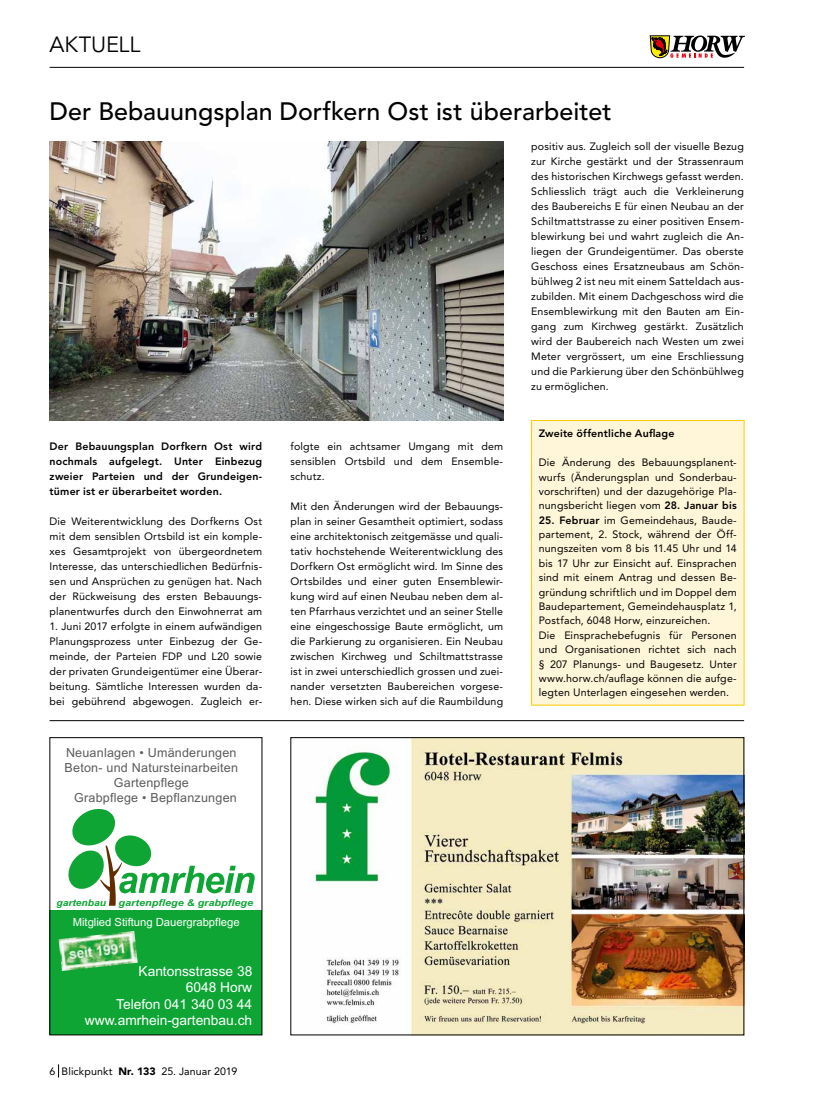
<style>
.page{position:relative;width:815px;height:1099px;background:#fff}
.page>*{position:absolute;margin:0;border:0;box-sizing:border-box;transform-origin:0 0}
.t1{font:500 25px "Avenir";letter-spacing:.005em;color:#000}
.t2{font:21.88px "Avenir";letter-spacing:-.005em;color:#000}
.t3{font:13.75px/16.5px "Arial";color:#fff;text-align:right}
.t4{font:12.5px "Arial";letter-spacing:.02em;color:#5a5c5b}
.t5{font:11.25px "Arial";color:#fff}
.t6{font:10.62px/15px "Avenir";letter-spacing:.015em;color:#000;text-align:justify}
.t7{font:800 10.62px/15px "Avenir";letter-spacing:.015em;color:#000;text-align:justify}
.t8{font:italic 700 9.38px "Arial";color:#0ea535;scale:1.15 1}
.t9{font:italic 700 9.38px "Arial";color:#0ea535;scale:1.09 1}
.s1{font-weight:800}
.s2{font-weight:900}
</style>
<div class="page">
<svg style="left:650px;top:35px;width:94px;height:23px"></svg>
<hr style="left:50px;top:67px;width:694px;height:1px;background:#000">
<svg style="left:58px;top:1064px;width:1px;height:13px"></svg>
<div style="left:50px;top:910px;width:212px;height:125px;background:#0ea535"></div>
<img style="left:58px;top:931px;width:80px;height:39px">
<svg style="left:68px;top:808px;width:187px;height:97px"></svg>
<img style="left:310px;top:739px;width:432px;height:294px">
<div style="left:291px;top:737px;width:453px;height:298px;border:1px solid #000"></div>
<hr style="left:50px;top:720px;width:694px;height:1px;background:#000">
<div style="left:531px;top:420px;width:213px;height:285px;background:#fff5d8"></div>
<div style="left:531px;top:420px;width:213px;height:285px;border:1px solid #fc0"></div>
<img style="left:50px;top:142px;width:453px;height:278px">
<h2 class="t2" style="left:50px;top:32px;width:92px">AKTUELL</h2>
<h1 class="t1" style="left:50px;top:97px;width:564px">Der Bebauungsplan Dorfkern Ost ist überarbeitet</h1>
<p class="t7" style="left:50px;top:439px;width:214px">Der Bebauungsplan Dorfkern Ost wird nochmals aufgelegt. Unter Einbezug zweier Parteien und der Grundeigen&shy;tümer ist er überarbeitet worden.</p>
<p class="t6" style="left:50px;top:514px;width:214px">Die Weiterentwicklung des Dorfkerns Ost mit dem sensiblen Ortsbild ist ein komple&shy;xes Gesamtprojekt von übergeordnetem Interesse, das unterschiedlichen Bedürfnis&shy;sen und Ansprüchen zu genügen hat. Nach der Rückweisung des ersten Bebauungs&shy;planentwurfes durch den Einwohnerrat am</p>
<p class="t6" style="left:50px;top:619px;width:214px">1. Juni 2017 erfolgte in einem aufwändigen Planungsprozess unter Einbezug der Ge&shy;meinde, der Parteien FDP und L20 sowie der privaten Grundeigentümer eine Überar&shy;beitung. Sämtliche Interessen wurden da&shy;bei gebührend abgewogen. Zugleich er-</p>
<p class="t4" style="left:66px;top:745px;width:172px">Neuanlagen • Umänderungen</p>
<p class="t4" style="left:65px;top:760px;width:175px">Beton- und Natursteinarbeiten</p>
<p class="t4" style="left:114px;top:775px;width:76px">Gartenpflege</p>
<p class="t4" style="left:74px;top:790px;width:164px">Grabpflege • Bepflanzungen</p>
<p class="t6" style="left:291px;top:439px;width:214px">folgte ein achtsamer Umgang mit dem sensiblen Ortsbild und dem Ensemble&shy;schutz.</p>
<p class="t6" style="left:291px;top:499px;width:214px">Mit den Änderungen wird der Bebauungs&shy;plan in seiner Gesamtheit optimiert, sodass eine architektonisch zeitgemässe und quali&shy;tativ hochstehende Weiterentwicklung des Dorfkern Ost ermöglicht wird. Im Sinne des Ortsbildes und einer guten Ensemblewir&shy;kung wird auf einen Neubau neben dem al&shy;ten Pfarrhaus verzichtet und an seiner Stelle eine eingeschossige Baute ermöglicht, um die Parkierung zu organisieren. Ein Neubau zwischen Kirchweg und Schiltmattstrasse ist in zwei unterschiedlich grossen und zuei&shy;nander versetzten Baubereichen vorgese&shy;hen. Diese wirken sich auf die Raumbildung</p>
<p class="t6" style="left:531px;top:139px;width:214px">positiv aus. Zugleich soll der visuelle Bezug zur Kirche gestärkt und der Strassenraum des historischen Kirchwegs gefasst werden.<br>Schliesslich trägt auch die Verkleinerung des Baubereichs E für einen Neubau an der Schiltmattstrasse zu einer positiven Ensem&shy;blewirkung bei und wahrt zugleich die An&shy;liegen der Grundeigentümer. Das oberste Geschoss eines Ersatzneubaus am Schön&shy;bühlweg 2 ist neu mit einem Satteldach aus&shy;zubilden. Mit einem Dachgeschoss wird die Ensemblewirkung mit den Bauten am Ein&shy;gang zum Kirchweg gestärkt. Zusätzlich wird der Baubereich nach Westen um zwei Meter vergrössert, um eine Erschliessung und die Parkierung über den Schönbühlweg zu ermöglichen.</p>
<p class="t7" style="left:539px;top:426px;width:137px">Zweite öffentliche Auflage</p>
<p class="t6" style="left:539px;top:455px;width:199px;line-height:14.4px">Die Änderung des Bebauungsplanent&shy;wurfs (Änderungsplan und Sonderbau&shy;vorschriften) und der dazugehörige Pla&shy;nungsbericht liegen vom <span class="s1">28. Januar bis</span></p>
<p class="t6" style="left:539px;top:513px;width:199px;line-height:14.4px;text-align:left"><span class="s1">25. Februar</span> im Gemeindehaus, Baude&shy;partement, 2. Stock, während der Öff&shy;nungszeiten vom 8 bis 11.45 Uhr und 14 bis 17 Uhr zur Einsicht auf. Einsprachen sind mit einem Antrag und dessen Be&shy;gründung schriftlich und im Doppel dem Baudepartement, Gemeindehausplatz 1, Postfach, 6048 Horw, einzureichen.<br>Die Einsprachebefugnis für Personen und Organisationen richtet sich nach § 207 Planungs- und Baugesetz. Unter www.horw.ch/auflage können die aufge&shy;legten Unterlagen eingesehen werden.</p>
<p class="t9" style="left:56px;top:896px;width:47px">gartenbau</p>
<p class="t8" style="left:119px;top:896px;width:118px">gartenpflege &amp; grabpflege</p>
<p class="t5" style="left:73px;top:915px;width:168px">Mitglied Stiftung Dauergrabpflege</p>
<p class="t3" style="left:85px;top:962px;width:169px">Kantonsstrasse 38<br>6048 Horw<br>Telefon 041 340 03 44 www.amrhein-gartenbau.ch</p>
<p class="t6" style="left:50px;top:1063px;width:189px">6 Blickpunkt <span class="s2">Nr. 133</span> 25. Januar 2019</p>
</div>
